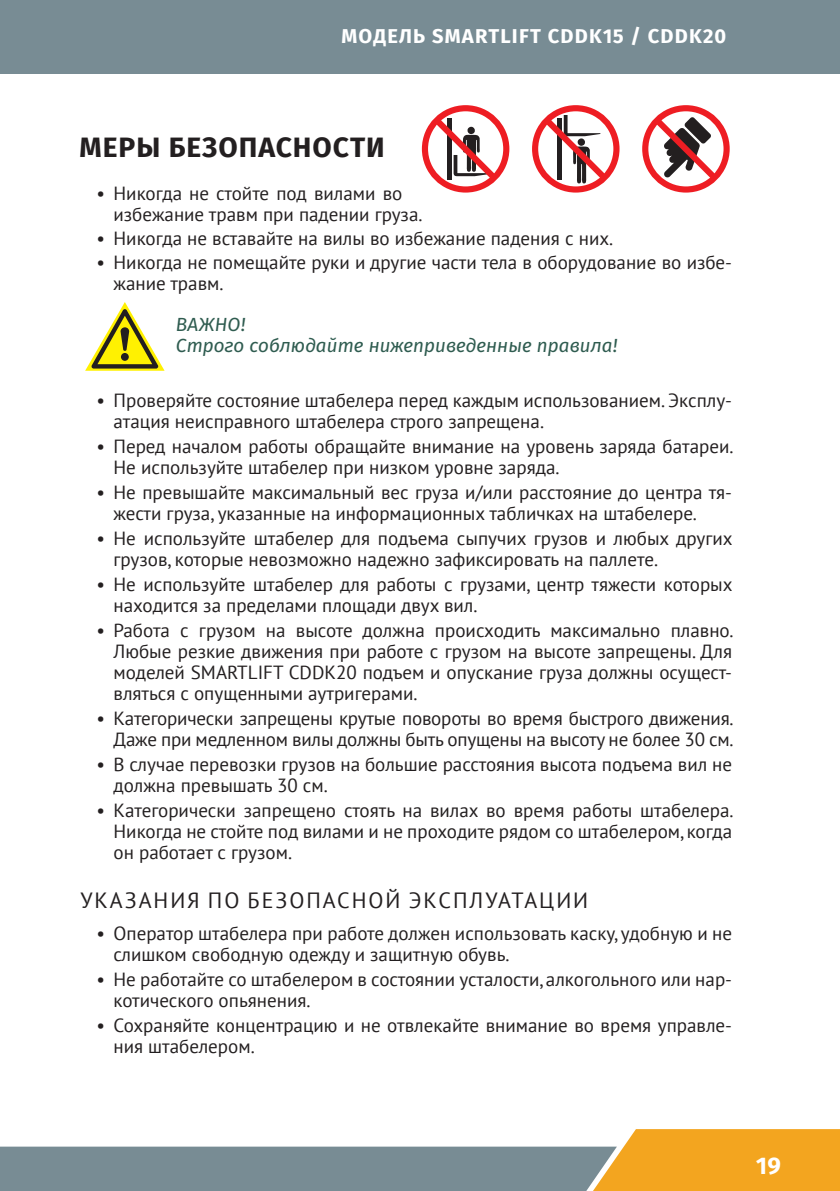
<style>
.page{position:relative;width:840px;height:1191px;background:#fff}
.page>*{position:absolute;margin:0;border:0;box-sizing:border-box;transform-origin:0 0}
.t1{font:700 28px "Fira Sans OT";letter-spacing:.035em;color:#231f20}
.t2{font:700 24px "Fira Sans OT";color:#fff}
.t3{font:22px "PT Sans";letter-spacing:.09em;color:#231f20}
.t4{font:700 20px "Fira Sans OT";letter-spacing:.06em;color:#fff}
.t5{font:19px/21px "PT Sans";color:#231f20}
.t6{font:italic 19px/21px "Fira Sans OT";color:#2f5c50}
</style>
<div class="page">
<div style="left:0;top:0;width:839px;height:74px;background:#788c94"></div>
<svg style="left:0;top:1129px;width:839px;height:62px"></svg>
<svg style="left:85px;top:302px;width:79px;height:69px"></svg>
<div style="left:421px;top:105px;width:88px;height:88px;border:6px solid #ee1d23;border-radius:50%"></div>
<svg style="left:428px;top:112px;width:74px;height:74px"></svg>
<div style="left:641px;top:105px;width:88px;height:88px;border:6px solid #ee1d23;border-radius:50%"></div>
<svg style="left:648px;top:112px;width:74px;height:74px"></svg>
<div style="left:531px;top:105px;width:88px;height:88px;border:6px solid #ee1d23;border-radius:50%"></div>
<svg style="left:538px;top:112px;width:74px;height:74px"></svg>
<p class="t4" style="left:341px;top:22px;width:386px">МОДЕЛЬ SMARTLIFT CDDK15 / CDDK20</p>
<h1 class="t1" style="left:80px;top:127px;width:306px">МЕРЫ БЕЗОПАСНОСТИ</h1>
<p class="t5" style="left:113px;top:183px;width:310px;text-indent:-17px">• Никогда не стойте под вилами во избежание травм при падении груза.</p>
<p class="t5" style="left:96px;top:227px;width:518px">• Никогда не вставайте на вилы во избежание падения с них.</p>
<p class="t5" style="left:113px;top:251px;width:619px;text-indent:-17px">• Никогда не помещайте руки и другие части тела в оборудование во избе&shy;жание травм.</p>
<p class="t6" style="left:176px;top:315px;width:443px">ВАЖНО!<br>Строго соблюдайте нижеприведенные правила!</p>
<p class="t5" style="left:113px;top:389px;width:619px;text-indent:-17px">• Проверяйте состояние штабелера перед каждым использованием. Эксплу&shy;атация неисправного штабелера строго запрещена.</p>
<p class="t5" style="left:113px;top:435px;width:621px;text-indent:-17px">• Перед началом работы обращайте внимание на уровень заряда батареи.<br>Не используйте штабелер при низком уровне заряда.</p>
<p class="t5" style="left:113px;top:481px;width:619px;text-indent:-17px">• Не превышайте максимальный вес груза и/или расстояние до центра тя&shy;жести груза, указанные на информационных табличках на штабелере.</p>
<p class="t5" style="left:113px;top:527px;width:620px;text-indent:-17px">• Не используйте штабелер для подъема сыпучих грузов и любых других грузов, которые невозможно надежно зафиксировать на паллете.</p>
<p class="t5" style="left:113px;top:573px;width:620px;text-indent:-17px">• Не используйте штабелер для работы с грузами, центр тяжести которых находится за пределами площади двух вил.</p>
<p class="t5" style="left:113px;top:619px;width:621px;text-align:justify;text-indent:-17px">• Работа с грузом на высоте должна происходить максимально плавно.<br>Любые резкие движения при работе с грузом на высоте запрещены. Для моделей SMARTLIFT CDDK20 подъем и опускание груза должны осущест&shy;вляться с опущенными аутригерами.</p>
<p class="t5" style="left:96px;top:707px;width:638px;text-align:right">• Категорически запрещены крутые повороты во время быстрого движения.<br>Даже при медленном вилы должны быть опущены на высоту не более 30 см.</p>
<p class="t5" style="left:113px;top:753px;width:619px;text-indent:-17px">• В случае перевозки грузов на большие расстояния высота подъема вил не должна превышать 30 см.</p>
<p class="t5" style="left:113px;top:799px;width:621px;text-align:justify;text-indent:-17px">• Категорически запрещено стоять на вилах во время работы штабелера.<br>Никогда не стойте под вилами и не проходите рядом со штабелером, когда он работает с грузом.</p>
<p class="t3" style="left:80px;top:886px;width:509px">УКАЗАНИЯ ПО БЕЗОПАСНОЙ ЭКСПЛУАТАЦИИ</p>
<p class="t5" style="left:113px;top:922px;width:619px;text-indent:-17px">• Оператор штабелера при работе должен использовать каску, удобную и не слишком свободную одежду и защитную обувь.</p>
<p class="t5" style="left:113px;top:968px;width:619px;text-indent:-17px">• Не работайте со штабелером в состоянии усталости, алкогольного или нар&shy;котического опьянения.</p>
<p class="t5" style="left:113px;top:1014px;width:619px;text-indent:-17px">• Сохраняйте концентрацию и не отвлекайте внимание во время управле&shy;ния штабелером.</p>
<p class="t2" style="left:755px;top:1148px;width:26px">19</p>
</div>
